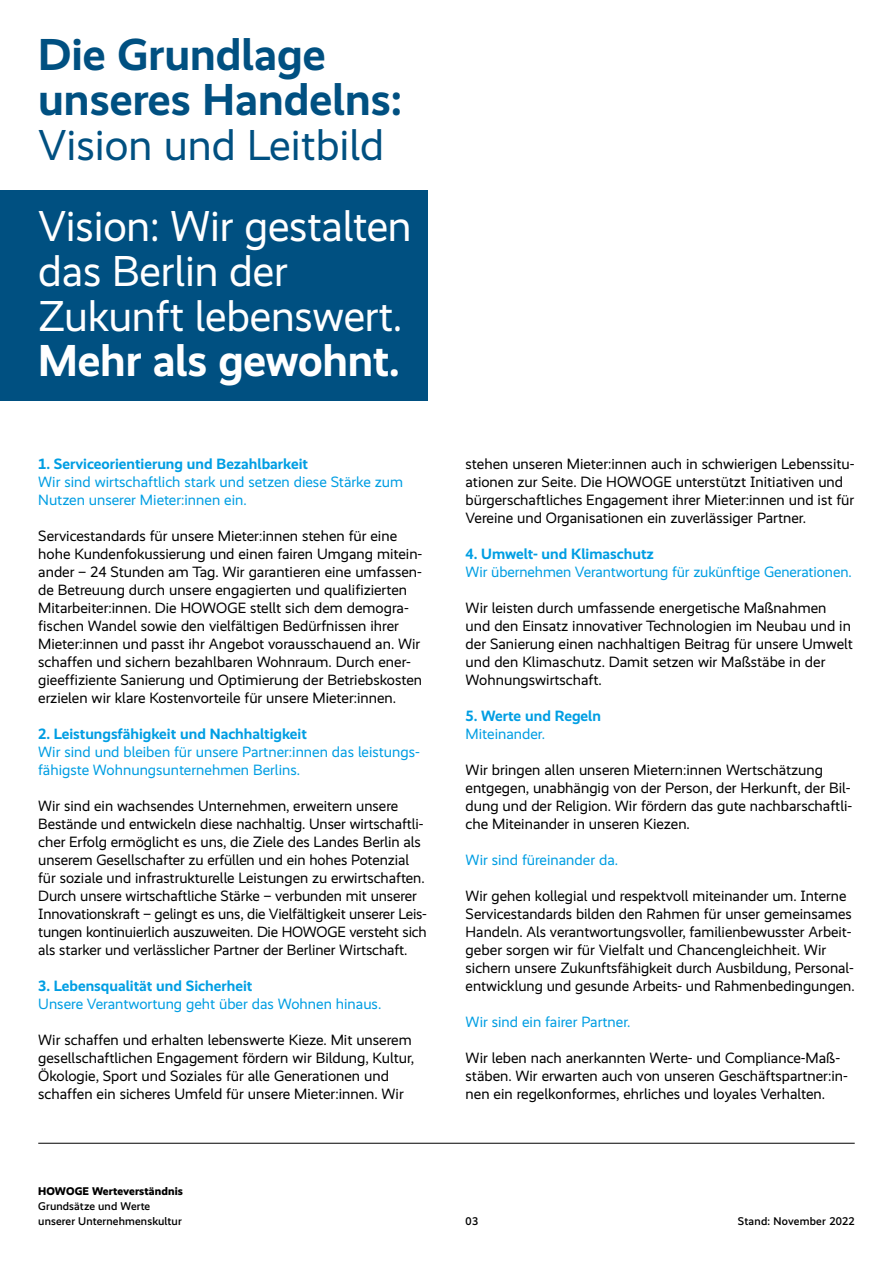
<style>
.page{position:relative;width:893px;height:1263px;background:#fff}
.page>*{position:absolute;margin:0;border:0;box-sizing:border-box;transform-origin:0 0}
.t1{font:700 45px/45px "Realist HOWOGE";color:#005081}
.t2{font:700 45px "Realist HOWOGE";letter-spacing:-.005em;color:#fff}
.t3{font:43.5px/45px "Realist HOWOGE";letter-spacing:-.005em;color:#fff}
.t4{font:43.5px "Realist HOWOGE";color:#005081}
.t5{font:15px/18px "Realist HOWOGE";color:#000}
.t6{font:15px/18px "Realist HOWOGE";color:#009ee3}
.t7{font:700 15px "Realist HOWOGE";color:#009ee3}
.t8{font:500 11.25px/15px "Realist HOWOGE";letter-spacing:.01em;color:#000}
.t9{font:800 11.25px "Realist HOWOGE";letter-spacing:.01em;color:#000}
</style>
<div class="page">
<hr style="left:38px;top:1143px;width:817px;height:1px;background:#000">
<div style="left:0;top:190px;width:427px;height:211px;background:#005081"></div>
<h1 class="t1" style="left:38px;top:32px;width:365px">Die Grundlage unseres Handelns:</h1>
<h2 class="t4" style="left:38px;top:120px;width:347px">Vision und Leitbild</h2>
<h2 class="t3" style="left:38px;top:204px;width:375px">Vision: Wir gestalten das Berlin der<br>Zukunft lebenswert.</h2>
<h1 class="t2" style="left:38px;top:334px;width:363px">Mehr als gewohnt.</h1>
<p class="t7" style="left:38px;top:455px;width:271px">1. Serviceorientierung und Bezahlbarkeit</p>
<p class="t6" style="left:38px;top:473px;width:366px">Wir sind wirtschaftlich stark und setzen diese Stärke zum<br>Nutzen unserer Mieter:innen ein.</p>
<p class="t5" style="left:38px;top:527px;width:386px">Servicestandards für unsere Mieter:innen stehen für eine hohe Kundenfokussierung und einen fairen Umgang mitein&shy;ander – 24 Stunden am Tag. Wir garantieren eine umfassen&shy;de Betreuung durch unsere engagierten und qualifizierten Mitarbeiter:innen. Die HOWOGE stellt sich dem demogra&shy;fischen Wandel sowie den vielfältigen Bedürfnissen ihrer Mieter:innen und passt ihr Angebot vorausschauend an. Wir schaffen und sichern bezahlbaren Wohnraum. Durch ener&shy;gieeffiziente Sanierung und Optimierung der Betriebskosten erzielen wir klare Kostenvorteile für unsere Mieter:innen.</p>
<p class="t7" style="left:38px;top:725px;width:270px">2. Leistungsfähigkeit und Nachhaltigkeit</p>
<p class="t6" style="left:38px;top:743px;width:383px">Wir sind und bleiben für unsere Partner:innen das leistungs&shy;fähigste Wohnungsunternehmen Berlins.</p>
<p class="t5" style="left:38px;top:797px;width:390px">Wir sind ein wachsendes Unternehmen, erweitern unsere Bestände und entwickeln diese nachhaltig. Unser wirtschaftli&shy;cher Erfolg ermöglicht es uns, die Ziele des Landes Berlin als unserem Gesellschafter zu erfüllen und ein hohes Potenzial für soziale und infrastrukturelle Leistungen zu erwirtschaften.<br>Durch unsere wirtschaftliche Stärke – verbunden mit unserer Innovationskraft – gelingt es uns, die Vielfältigkeit unserer Leis&shy;tungen kontinuierlich auszuweiten. Die HOWOGE versteht sich als starker und verlässlicher Partner der Berliner Wirtschaft.</p>
<p class="t7" style="left:38px;top:977px;width:216px">3. Lebensqualität und Sicherheit</p>
<p class="t6" style="left:38px;top:995px;width:345px">Unsere Verantwortung geht über das Wohnen hinaus.</p>
<p class="t5" style="left:38px;top:1031px;width:377px">Wir schaffen und erhalten lebenswerte Kieze. Mit unserem gesellschaftlichen Engagement fördern wir Bildung, Kultur, Ökologie, Sport und Soziales für alle Generationen und schaffen ein sicheres Umfeld für unsere Mieter:innen. Wir</p>
<p class="t9" style="left:38px;top:1184px;width:146px">HOWOGE Werteverständnis</p>
<p class="t8" style="left:38px;top:1198px;width:145px">Grundsätze und Werte unserer Unternehmenskultur</p>
<p class="t5" style="left:466px;top:455px;width:390px">stehen unseren Mieter:innen auch in schwierigen Lebenssitu&shy;ationen zur Seite. Die HOWOGE unterstützt Initiativen und bürgerschaftliches Engagement ihrer Mieter:innen und ist für Vereine und Organisationen ein zuverlässiger Partner.</p>
<p class="t7" style="left:466px;top:545px;width:190px">4. Umwelt- und Klimaschutz</p>
<p class="t6" style="left:466px;top:563px;width:388px">Wir übernehmen Verantwortung für zukünftige Generationen.</p>
<p class="t5" style="left:466px;top:599px;width:389px">Wir leisten durch umfassende energetische Maßnahmen und den Einsatz innovativer Technologien im Neubau und in der Sanierung einen nachhaltigen Beitrag für unsere Umwelt und den Klimaschutz. Damit setzen wir Maßstäbe in der Wohnungswirtschaft.</p>
<p class="t7" style="left:466px;top:707px;width:137px">5. Werte und Regeln</p>
<p class="t6" style="left:466px;top:725px;width:81px">Miteinander.</p>
<p class="t5" style="left:466px;top:761px;width:388px">Wir bringen allen unseren Mietern:innen Wertschätzung entgegen, unabhängig von der Person, der Herkunft, der Bil&shy;dung und der Religion. Wir fördern das gute nachbarschaftli&shy;che Miteinander in unseren Kiezen.</p>
<p class="t6" style="left:466px;top:851px;width:154px">Wir sind füreinander da.</p>
<p class="t5" style="left:466px;top:887px;width:391px">Wir gehen kollegial und respektvoll miteinander um. Interne Servicestandards bilden den Rahmen für unser gemeinsames Handeln. Als verantwortungsvoller, familienbewusster Arbeit&shy;geber sorgen wir für Vielfalt und Chancengleichheit. Wir sichern unsere Zukunftsfähigkeit durch Ausbildung, Personal&shy;entwicklung und gesunde Arbeits- und Rahmenbedingungen.</p>
<p class="t6" style="left:466px;top:1013px;width:166px">Wir sind ein fairer Partner.</p>
<p class="t5" style="left:466px;top:1049px;width:384px">Wir leben nach anerkannten Werte- und Compliance-Maß&shy;stäben. Wir erwarten auch von unseren Geschäftspartner:in&shy;nen ein regelkonformes, ehrliches und loyales Verhalten.</p>
<p class="t8" style="left:466px;top:1213px;width:14px">03</p>
<p class="t8" style="left:738px;top:1213px;width:118px">Stand: November 2022</p>
</div>
